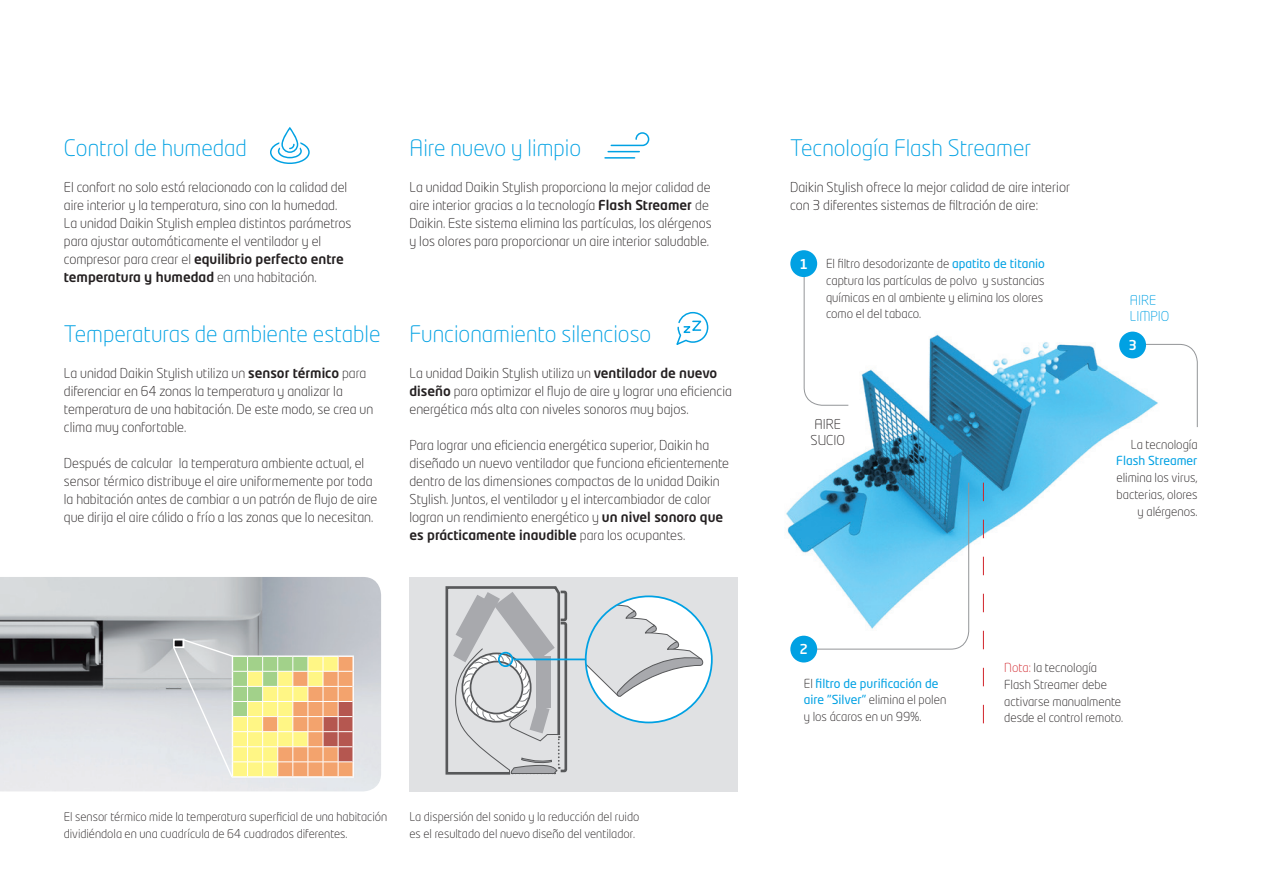
<style>
.page{position:relative;width:1263px;height:893px;background:#fff}
.page>*{position:absolute;margin:0;border:0;box-sizing:border-box;transform-origin:0 0}
.t1{font:300 22.5px "Neo Tech Std";color:#00a1e3}
.t2{font:300 13.5px/18px "Neo Tech Std";color:#231f20}
.t3{font:300 13.5px "Neo Tech Std";color:#00a1e3}
.t4{font:500 13.5px "Neo Tech Std";color:#fff}
.t5{font:300 12.3px/16.8px "Neo Tech Std";color:#231f20}
.t6{font:300 12px/16.5px "Neo Tech Std";color:#231f20}
.s1{font-weight:500}
.s2{font-weight:400;color:#00a1e3}
.s3{color:#d1232a}
</style>
<div class="page">
<img style="left:786px;top:331px;width:375px;height:310px">
<img style="left:0;top:577px;width:381px;height:214px">
<div style="left:409px;top:577px;width:329px;height:214px;background:#e0e1e3"></div>
<svg style="left:172px;top:638px;width:182px;height:141px;background:#decfab"></svg>
<div style="left:173px;top:639px;width:11px;height:9px;border:2px solid #fff"></div>
<svg style="left:445px;top:586px;width:123px;height:189px"></svg>
<div style="left:498px;top:652px;width:15px;height:15px;border:2px solid #00a1e3;border-radius:50%"></div>
<div style="left:586px;top:596px;width:126px;height:126px;background:#fff;border-radius:50%"></div>
<svg style="left:586px;top:598px;width:118px;height:101px"></svg>
<hr style="left:513px;top:658px;width:73px;height:2px;background:#00a1e3">
<svg style="left:803px;top:263px;width:46px;height:143px"></svg>
<svg style="left:805px;top:482px;width:164px;height:168px"></svg>
<svg style="left:1139px;top:344px;width:59px;height:84px"></svg>
<div style="left:790px;top:250px;width:27px;height:27px;background:#00a1e3;border-radius:50%"></div>
<div style="left:790px;top:636px;width:27px;height:26px;background:#00a1e3;border-radius:50%"></div>
<div style="left:1119px;top:332px;width:27px;height:26px;background:#00a1e3;border-radius:50%"></div>
<svg style="left:983px;top:483px;width:1px;height:240px"></svg>
<svg style="left:676px;top:311px;width:33px;height:34px"></svg>
<svg style="left:270px;top:127px;width:40px;height:37px"></svg>
<svg style="left:604px;top:132px;width:46px;height:27px"></svg>
<p class="t1" style="left:64px;top:135px;width:185px">Control de humedad</p>
<p class="t2" style="left:64px;top:178px;width:289px">El confort no solo está relacionado con la calidad del aire interior y la temperatura, sino con la humedad.<br>La unidad Daikin Stylish emplea distintos parámetros para ajustar automáticamente el ventilador y el compresor para crear el <span class="s1">equilibrio perfecto entre temperatura y humedad</span> en una habitación.</p>
<p class="t1" style="left:64px;top:320px;width:318px">Temperaturas de ambiente estable</p>
<p class="t2" style="left:64px;top:364px;width:311px">La unidad Daikin Stylish utiliza un <span class="s1">sensor térmico</span> para diferenciar en 64 zonas la temperatura y analizar la temperatura de una habitación. De este modo, se crea un clima muy confortable.</p>
<p class="t2" style="left:64px;top:454px;width:315px">Después de calcular la temperatura ambiente actual, el sensor térmico distribuye el aire uniformemente por toda la habitación antes de cambiar a un patrón de flujo de aire que dirija el aire cálido o frío a las zonas que lo necesitan.</p>
<p class="t1" style="left:409px;top:135px;width:173px">Aire nuevo y limpio</p>
<p class="t2" style="left:409px;top:178px;width:304px">La unidad Daikin Stylish proporciona la mejor calidad de aire interior gracias a la tecnología <span class="s1">Flash Streamer</span> de Daikin. Este sistema elimina las partículas, los alérgenos y los olores para proporcionar un aire interior saludable.</p>
<p class="t1" style="left:409px;top:320px;width:243px">Funcionamiento silencioso</p>
<p class="t2" style="left:409px;top:364px;width:324px">La unidad Daikin Stylish utiliza un <span class="s1">ventilador de nuevo diseño</span> para optimizar el flujo de aire y lograr una eficiencia energética más alta con niveles sonoros muy bajos.</p>
<p class="t2" style="left:409px;top:436px;width:321px">Para lograr una eficiencia energética superior, Daikin ha diseñado un nuevo ventilador que funciona eficientemente dentro de las dimensiones compactas de la unidad Daikin Stylish. Juntos, el ventilador y el intercambiador de calor logran un rendimiento energético y <span class="s1">un nivel sonoro que es prácticamente inaudible</span> para los ocupantes.</p>
<p class="t6" style="left:64px;top:808px;width:325px">El sensor térmico mide la temperatura superficial de una habitación dividiéndola en una cuadrícula de 64 cuadrados diferentes.</p>
<p class="t6" style="left:409px;top:808px;width:231px">La dispersión del sonido y la reducción del ruido es el resultado del nuevo diseño del ventilador.</p>
<p class="t1" style="left:790px;top:135px;width:243px">Tecnología Flash Streamer</p>
<p class="t2" style="left:790px;top:178px;width:282px">Daikin Stylish ofrece la mejor calidad de aire interior con 3 diferentes sistemas de filtración de aire:</p>
<p class="t4" style="left:799px;top:255px;width:10px">1</p>
<p class="t5" style="left:826px;top:255px;width:220px">El filtro desodorizante de <span class="s2">apatito de titanio </span>captura las partículas de polvo y sustancias químicas en al ambiente y elimina los olores como el del tabaco.</p>
<p class="t2" style="left:814px;top:415px;width:28px">AIRE</p>
<p class="t2" style="left:810px;top:431px;width:36px">SUCIO</p>
<p class="t3" style="left:1130px;top:292px;width:28px">AIRE</p>
<p class="t3" style="left:1130px;top:308px;width:41px">LIMPIO</p>
<p class="t4" style="left:1128px;top:337px;width:10px">3</p>
<p class="t5" style="left:1131px;top:436px;width:68px">La tecnología</p>
<p class="t5" style="left:1116px;top:452px;width:83px;text-align:right"><span class="s2">Flash Streamer </span>elimina los virus, bacterias, olores y alérgenos.</p>
<p class="t4" style="left:799px;top:641px;width:10px">2</p>
<p class="t5" style="left:804px;top:675px;width:144px">El <span class="s2">filtro de purificación de aire "Silver"</span> elimina el polen y los ácaros en un 99%.</p>
<p class="t5" style="left:1004px;top:659px;width:121px"><span class="s3">Nota:</span> la tecnología<br>Flash Streamer debe activarse manualmente desde el control remoto.</p>
</div>
